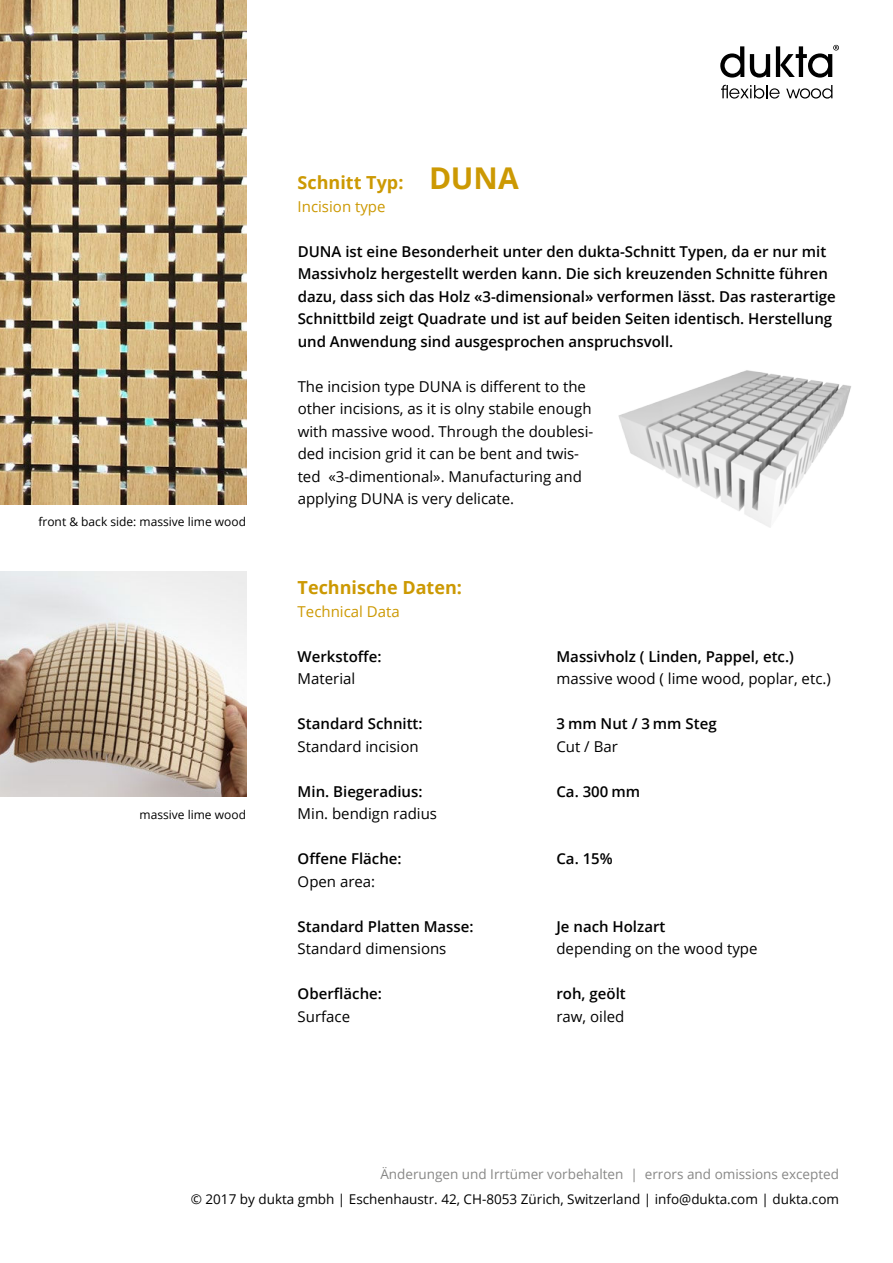
<style>
.page{position:relative;width:893px;height:1263px;background:#fff}
.page>*{position:absolute;margin:0;border:0;box-sizing:border-box;transform-origin:0 0}
.t1{font:700 30px "Open Sans";color:#cc9903}
.t2{font:700 18px "Open Sans";color:#cc9903}
.t3{font:600 15px/22.5px "Open Sans";color:#000}
.t4{font:15px/22.5px "Open Sans";color:#000}
.t5{font:15px "Open Sans";color:#cc9903}
.t6{font:13.5px "Open Sans";color:#000}
.t7{font:13.5px "Open Sans";color:#878786}
.t8{font:12px "Open Sans";color:#000}
</style>
<div class="page">
<svg style="left:720px;top:46px;width:24px;height:32px"></svg>
<svg style="left:750px;top:54px;width:20px;height:24px"></svg>
<svg style="left:721px;top:85px;width:59px;height:14px"></svg>
<svg style="left:786px;top:85px;width:46px;height:14px"></svg>
<svg style="left:776px;top:45px;width:63px;height:33px"></svg>
<img style="left:0;top:0;width:246px;height:504px">
<img style="left:0;top:572px;width:246px;height:225px">
<img style="left:618px;top:370px;width:233px;height:157px">
<p class="t2" style="left:298px;top:175px;width:107px">Schnitt Typ:</p>
<p class="t5" style="left:298px;top:200px;width:89px">Incision type</p>
<h1 class="t1" style="left:429px;top:166px;width:91px">DUNA</h1>
<p class="t8" style="left:38px;top:517px;width:209px">front &amp; back side: massive lime wood</p>
<p class="t8" style="left:140px;top:810px;width:108px">massive lime wood</p>
<p class="t3" style="left:298px;top:240px;width:540px">DUNA ist eine Besonderheit unter den dukta-Schnitt Typen, da er nur mit Massivholz hergestellt werden kann. Die sich kreuzenden Schnitte führen dazu, dass sich das Holz «3-dimensional» verformen lässt. Das rasterartige Schnittbild zeigt Quadrate und ist auf beiden Seiten identisch. Herstellung und Anwendung sind ausgesprochen anspruchsvoll.</p>
<p class="t4" style="left:298px;top:374px;width:297px">The incision type DUNA is different to the other incisions, as it is olny stabile enough with massive wood. Through the doublesi&shy;ded incision grid it can be bent and twis&shy;ted «3-dimentional». Manufacturing and applying DUNA is very delicate.</p>
<p class="t2" style="left:298px;top:580px;width:166px">Technische Daten:</p>
<p class="t5" style="left:298px;top:605px;width:104px">Technical Data</p>
<p class="t3" style="left:298px;top:645px;width:85px">Werkstoffe:</p>
<p class="t4" style="left:298px;top:669px;width:59px">Material</p>
<p class="t3" style="left:298px;top:712px;width:126px">Standard Schnitt:</p>
<p class="t4" style="left:298px;top:736px;width:122px">Standard incision</p>
<p class="t3" style="left:298px;top:780px;width:126px">Min. Biegeradius:</p>
<p class="t4" style="left:298px;top:804px;width:141px">Min. bendign radius</p>
<p class="t3" style="left:298px;top:847px;width:105px">Offene Fläche:</p>
<p class="t4" style="left:298px;top:871px;width:79px">Open area:</p>
<p class="t3" style="left:298px;top:915px;width:178px">Standard Platten Masse:</p>
<p class="t4" style="left:298px;top:939px;width:150px">Standard dimensions</p>
<p class="t3" style="left:298px;top:982px;width:86px">Oberfläche:</p>
<p class="t4" style="left:298px;top:1006px;width:54px">Surface</p>
<p class="t3" style="left:556px;top:645px;width:239px">Massivholz ( Linden, Pappel, etc.)</p>
<p class="t4" style="left:556px;top:669px;width:276px">massive wood ( lime wood, poplar, etc.)</p>
<p class="t3" style="left:556px;top:714px;width:162px">3 mm Nut / 3 mm Steg</p>
<p class="t4" style="left:556px;top:736px;width:63px">Cut / Bar</p>
<p class="t3" style="left:556px;top:782px;width:85px">Ca. 300 mm</p>
<p class="t3" style="left:556px;top:849px;width:58px">Ca. 15%</p>
<p class="t3" style="left:556px;top:915px;width:110px">Je nach Holzart</p>
<p class="t4" style="left:556px;top:939px;width:203px">depending on the wood type</p>
<p class="t3" style="left:556px;top:982px;width:71px">roh, geölt</p>
<p class="t4" style="left:556px;top:1006px;width:69px">raw, oiled</p>
<p class="t7" style="left:380px;top:1169px;width:460px">Änderungen und Irrtümer vorbehalten | errors and omissions excepted</p>
<p class="t6" style="left:191px;top:1193px;width:650px">© 2017 by dukta gmbh | Eschenhaustr. 42, CH-8053 Zürich, Switzerland | info@dukta.com | dukta.com</p>
</div>
